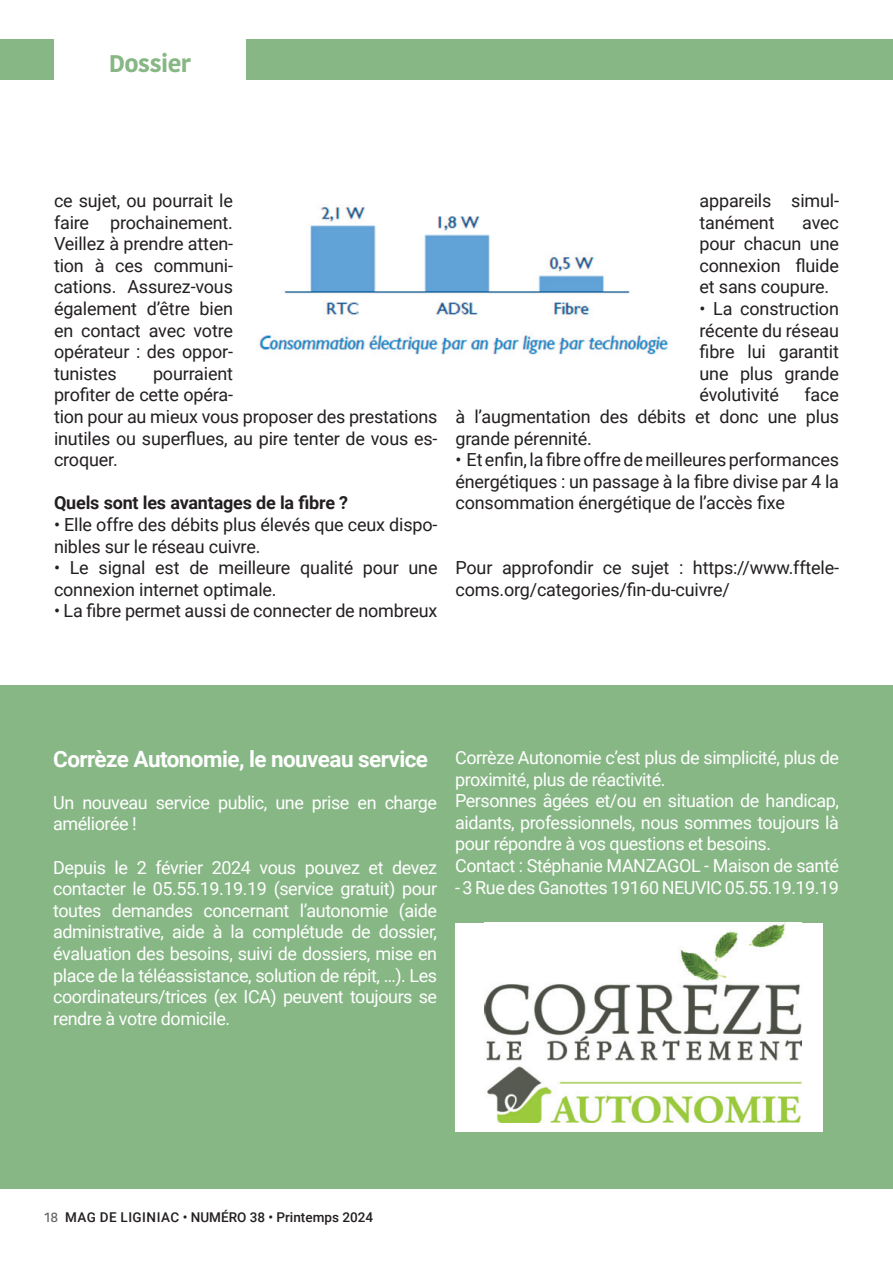
<style>
.page{position:relative;width:893px;height:1263px;background:#fff}
.page>*{position:absolute;margin:0;border:0;box-sizing:border-box;transform-origin:0 0}
.t1{font:700 24px "Kohinoor Bangla";letter-spacing:-.02em;color:#87b785}
.t2{font:700 22.5px "Roboto";letter-spacing:-.025em;color:#fff}
.t3{font:18px/21.6px "Roboto";letter-spacing:-.01em;color:#231f20;text-align:justify}
.t4{font:18px/21.6px "Roboto";letter-spacing:-.025em;color:#fff}
.t5{font:700 18px "Roboto";letter-spacing:-.01em;color:#231f20}
.t6{font:500 13.5px "Roboto";color:#231f20}
.s1{font-family:"Kohinoor Bangla";color:#636366}
</style>
<div class="page">
<div style="left:0;top:39px;width:893px;height:41px;background:#87b785"></div>
<div style="left:54px;top:27px;width:192px;height:65px;background:#fff"></div>
<div style="left:0;top:685px;width:893px;height:503px;background:#87b785"></div>
<img style="left:259px;top:207px;width:409px;height:148px">
<div style="left:455px;top:923px;width:368px;height:208px;background:#fff"></div>
<img style="left:485px;top:923px;width:316px;height:200px">
<h1 class="t1" style="left:109px;top:42px;width:84px">Dossier</h1>
<p class="t3" style="left:54px;top:189px;width:181px">ce sujet, ou pourrait le faire prochainement.<br>Veillez à prendre atten&shy;tion à ces communi&shy;cations. Assurez-vous également d’être bien en contact avec votre opérateur : des oppor&shy;tunistes</p>
<p class="t3" style="left:54px;top:362px;width:385px;text-align:left;text-indent:99px">pourraient<br>profiter de cette opéra-<br>tion pour au mieux vous proposer des prestations inutiles ou superflues, au pire tenter de vous es&shy;croquer.</p>
<p class="t5" style="left:54px;top:490px;width:296px">Quels sont les avantages de la fibre ?</p>
<p class="t3" style="left:54px;top:513px;width:385px">• Elle offre des débits plus élevés que ceux dispo&shy;nibles sur le réseau cuivre.</p>
<p class="t3" style="left:54px;top:556px;width:385px">• Le signal est de meilleure qualité pour une connexion internet optimale.</p>
<p class="t3" style="left:54px;top:599px;width:385px">• La fibre permet aussi de connecter de nombreux</p>
<p class="t3" style="left:700px;top:189px;width:141px">appareils simul&shy;tanément</p>
<p class="t3" style="left:700px;top:211px;width:141px;text-indent:103px">avec pour chacun une connexion fluide et sans coupure.</p>
<p class="t3" style="left:700px;top:297px;width:141px">• La construction récente du réseau fibre lui garantit une plus grande évolutivité</p>
<p class="t3" style="left:455px;top:383px;width:385px;text-indent:349px">face à l’augmentation des débits et donc une plus grande pérennité.</p>
<p class="t3" style="left:455px;top:448px;width:385px">• Et enfin, la fibre offre de meilleures performances énergétiques : un passage à la fibre divise par 4 la consommation énergétique de l’accès fixe</p>
<p class="t3" style="left:455px;top:556px;width:385px">Pour approfondir ce sujet : https://www.fftele&shy;coms.org/categories/fin-du-cuivre/</p>
<p class="t2" style="left:53px;top:744px;width:376px">Corrèze Autonomie, le nouveau service</p>
<p class="t4" style="left:53px;top:791px;width:385px">Un nouveau service public, une prise en charge améliorée !</p>
<p class="t4" style="left:53px;top:856px;width:385px;text-align:justify">Depuis le 2 février 2024 vous pouvez et devez contacter le 05.55.19.19.19 (service gratuit) pour toutes demandes concernant l’autonomie (aide administrative, aide à la complétude de dossier, évaluation des besoins, suivi de dossiers, mise en place de la téléassistance, solution de répit, …). Les coordinateurs/trices (ex ICA) peuvent toujours se rendre à votre domicile.</p>
<p class="t4" style="left:455px;top:746px;width:385px">Corrèze Autonomie c’est plus de simplicité, plus de proximité, plus de réactivité.<br>Personnes âgées et/ou en situation de handicap, aidants, professionnels, nous sommes toujours là pour répondre à vos questions et besoins.<br>Contact : Stéphanie MANZAGOL - Maison de santé</p>
<p class="t4" style="left:455px;top:876px;width:385px">- 3 Rue des Ganottes 19160 NEUVIC 05.55.19.19.19</p>
<p class="t6" style="left:45px;top:1208px;width:330px"><span class="s1">18</span> MAG DE LIGINIAC • NUMÉRO 38 • Printemps 2024</p>
</div>
